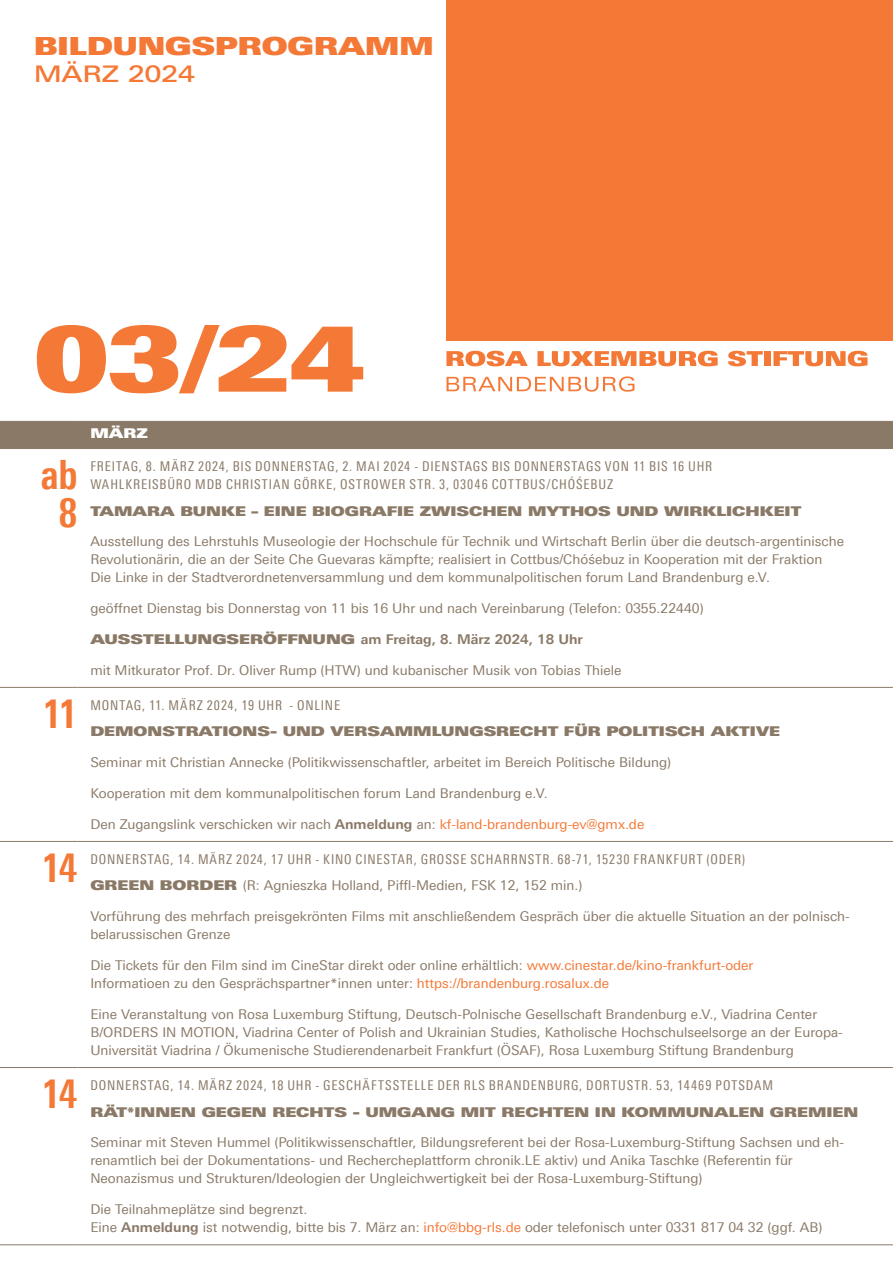
<style>
.page{position:relative;width:893px;height:1263px;background:#fff}
.page>*{position:absolute;margin:0;border:0;box-sizing:border-box;transform-origin:0 0}
.t1{font:90px "Linotype Univers 940 Ex X Black";color:#f47836}
.t2{font:700 40.5px/37.5px "Linotype Univers 620 Cn";letter-spacing:-.05em;color:#f47836;text-align:center}
.t3{font:25.05px "Linotype Univers 940 Ex X Black";color:#f47836}
.t4{font:500 22.95px "Linotype Univers 540 Ex";letter-spacing:-.005em;color:#f47836}
.t5{font:13.5px/18px "Linotype Univers 430";color:#8a7967}
.t6{font:13.5px/18px "Linotype Univers 420 Cn";letter-spacing:.065em;color:#8a7967}
.t7{font:13.5px "Linotype Univers 940 Ex X Black";color:#8a7967}
.t8{font:700 13.5px "Linotype Univers 630";color:#8a7967}
.t9{font:13.5px "Linotype Univers 940 Ex X Black";color:#fff}
.s1{font-family:"Linotype Univers 940 Ex X Black";font-weight:400}
.s2{font-family:"Linotype Univers 630";font-weight:700}
.s3{color:#f47836}
.s4{font-family:"Linotype Univers 940 Ex X Black"}
</style>
<div class="page">
<div style="left:446px;top:0;width:447px;height:340px;background:#f47836"></div>
<svg style="left:446px;top:351px;width:82px;height:15px"></svg>
<svg style="left:537px;top:351px;width:181px;height:15px"></svg>
<svg style="left:728px;top:351px;width:35px;height:15px"></svg>
<div style="left:764px;top:351px;width:6px;height:15px;background:#f47836"></div>
<svg style="left:773px;top:351px;width:94px;height:15px"></svg>
<svg style="left:446px;top:376px;width:188px;height:16px"></svg>
<div style="left:0;top:422px;width:893px;height:26px;background:#8a7967"></div>
<hr style="left:0;top:421px;width:78px;height:1px;background:#8a7967">
<hr style="left:78px;top:421px;width:815px;height:1px;background:#8a7967">
<hr style="left:0;top:448px;width:78px;height:1px;background:#8a7967">
<hr style="left:78px;top:448px;width:815px;height:1px;background:#8a7967">
<hr style="left:0;top:687px;width:78px;height:1px;background:#8a7967">
<hr style="left:78px;top:687px;width:815px;height:1px;background:#8a7967">
<hr style="left:0;top:841px;width:78px;height:1px;background:#8a7967">
<hr style="left:78px;top:841px;width:815px;height:1px;background:#8a7967">
<hr style="left:0;top:1067px;width:78px;height:1px;background:#8a7967">
<hr style="left:78px;top:1067px;width:815px;height:1px;background:#8a7967">
<hr style="left:0;top:1244px;width:78px;height:1px;background:#8a7967">
<hr style="left:78px;top:1244px;width:815px;height:1px;background:#8a7967">
<h3 class="t3" style="left:34px;top:31px;width:401px">BILDUNGSPROGRAMM</h3>
<h3 class="t4" style="left:34px;top:60px;width:162px">MÄRZ 2024</h3>
<h1 class="t1" style="left:34px;top:306px;width:331px">03/24</h1>
<p class="t9" style="left:90px;top:425px;width:59px">MÄRZ</p>
<h2 class="t2" style="left:41px;top:456px;width:38px">ab<br>8</h2>
<p class="t6" style="left:90px;top:457px;width:623px">FREITAG, 8. MÄRZ 2024, BIS DONNERSTAG, 2. MAI 2024 - DIENSTAGS BIS DONNERSTAGS VON 11 BIS 16 UHR<br>WAHLKREISBÜRO MDB CHRISTIAN GÖRKE, OSTROWER STR. 3, 03046 COTTBUS/CHÓŚEBUZ</p>
<p class="t7" style="left:90px;top:503px;width:712px">TAMARA BUNKE – EINE BIOGRAFIE ZWISCHEN MYTHOS UND WIRKLICHKEIT</p>
<p class="t5" style="left:90px;top:532px;width:755px">Ausstellung des Lehrstuhls Museologie der Hochschule für Technik und Wirtschaft Berlin über die deutsch-argentinische<br>Revolutionärin, die an der Seite Che Guevaras kämpfte; realisiert in Cottbus/Chóśebuz in Kooperation mit der Fraktion<br>Die Linke in der Stadtverordnetenversammlung und dem kommunalpolitischen forum Land Brandenburg e.V.</p>
<p class="t5" style="left:90px;top:599px;width:615px">geöffnet Dienstag bis Donnerstag von 11 bis 16 Uhr und nach Vereinbarung (Telefon: 0355.22440)</p>
<p class="t8" style="left:90px;top:631px;width:494px"><span class="s1">AUSSTELLUNGSERÖFFNUNG</span> am Freitag, 8. März 2024, 18 Uhr</p>
<p class="t5" style="left:90px;top:661px;width:533px">mit Mitkurator Prof. Dr. Oliver Rump (HTW) und kubanischer Musik von Tobias Thiele</p>
<h2 class="t2" style="left:42px;top:694px;width:37px">11</h2>
<p class="t6" style="left:90px;top:696px;width:251px">MONTAG, 11. MÄRZ 2024, 19 UHR - ONLINE</p>
<p class="t7" style="left:90px;top:723px;width:691px">DEMONSTRATIONS- UND VERSAMMLUNGSRECHT FÜR POLITISCH AKTIVE</p>
<p class="t5" style="left:90px;top:753px;width:582px">Seminar mit Christian Annecke (Politikwissenschaftler, arbeitet im Bereich Politische Bildung)</p>
<p class="t5" style="left:90px;top:784px;width:459px">Kooperation mit dem kommunalpolitischen forum Land Brandenburg e.V.</p>
<p class="t5" style="left:90px;top:815px;width:555px">Den Zugangslink verschicken wir nach <span class="s2">Anmeldung</span> an: <span class="s3">kf-land-brandenburg-ev@gmx.de</span></p>
<h2 class="t2" style="left:41px;top:848px;width:38px">14</h2>
<p class="t6" style="left:90px;top:850px;width:656px">DONNERSTAG, 14. MÄRZ 2024, 17 UHR - KINO CINESTAR, GROSSE SCHARRNSTR. 68-71, 15230 FRANKFURT (ODER)</p>
<p class="t5" style="left:90px;top:877px;width:494px"><span class="s4">GREEN BORDER</span> (R: Agnieszka Holland, Piffl-Medien, FSK 12, 152 min.)</p>
<p class="t5" style="left:90px;top:907px;width:761px">Vorführung des mehrfach preisgekrönten Films mit anschließendem Gespräch über die aktuelle Situation an der polnisch&shy;belarussischen Grenze</p>
<p class="t5" style="left:90px;top:956px;width:665px">Die Tickets für den Film sind im CineStar direkt oder online erhältlich: <span class="s3">www.cinestar.de/kino-frankfurt-oder<br></span>Informatioen zu den Gesprächspartner*innen unter: <span class="s3">https://brandenburg.rosalux.de</span></p>
<p class="t5" style="left:90px;top:1005px;width:754px">Eine Veranstaltung von Rosa Luxemburg Stiftung, Deutsch-Polnische Gesellschaft Brandenburg e.V., Viadrina Center<br>B/ORDERS IN MOTION, Viadrina Center of Polish and Ukrainian Studies, Katholische Hochschulseelsorge an der Europa-<br>Universität Viadrina / Ökumenische Studierendenarbeit Frankfurt (ÖSAF), Rosa Luxemburg Stiftung Brandenburg</p>
<h2 class="t2" style="left:41px;top:1074px;width:38px">14</h2>
<p class="t6" style="left:90px;top:1076px;width:684px">DONNERSTAG, 14. MÄRZ 2024, 18 UHR - GESCHÄFTSSTELLE DER RLS BRANDENBURG, DORTUSTR. 53, 14469 POTSDAM</p>
<p class="t7" style="left:90px;top:1104px;width:769px">RÄT*INNEN GEGEN RECHTS - UMGANG MIT RECHTEN IN KOMMUNALEN GREMIEN</p>
<p class="t5" style="left:90px;top:1133px;width:755px">Seminar mit Steven Hummel (Politikwissenschaftler, Bildungsreferent bei der Rosa-Luxemburg-Stiftung Sachsen und eh&shy;renamtlich bei der Dokumentations- und Rechercheplattform chronik.LE aktiv) und Anika Taschke (Referentin für<br>Neonazismus und Strukturen/Ideologien der Ungleichwertigkeit bei der Rosa-Luxemburg-Stiftung)</p>
<p class="t5" style="left:90px;top:1200px;width:734px">Die Teilnahmeplätze sind begrenzt.<br>Eine <span class="s2">Anmeldung</span> ist notwendig, bitte bis 7. März an: <span class="s3">info@bbg-rls.de</span> oder telefonisch unter 0331 817 04 32 (ggf. AB)</p>
</div>
